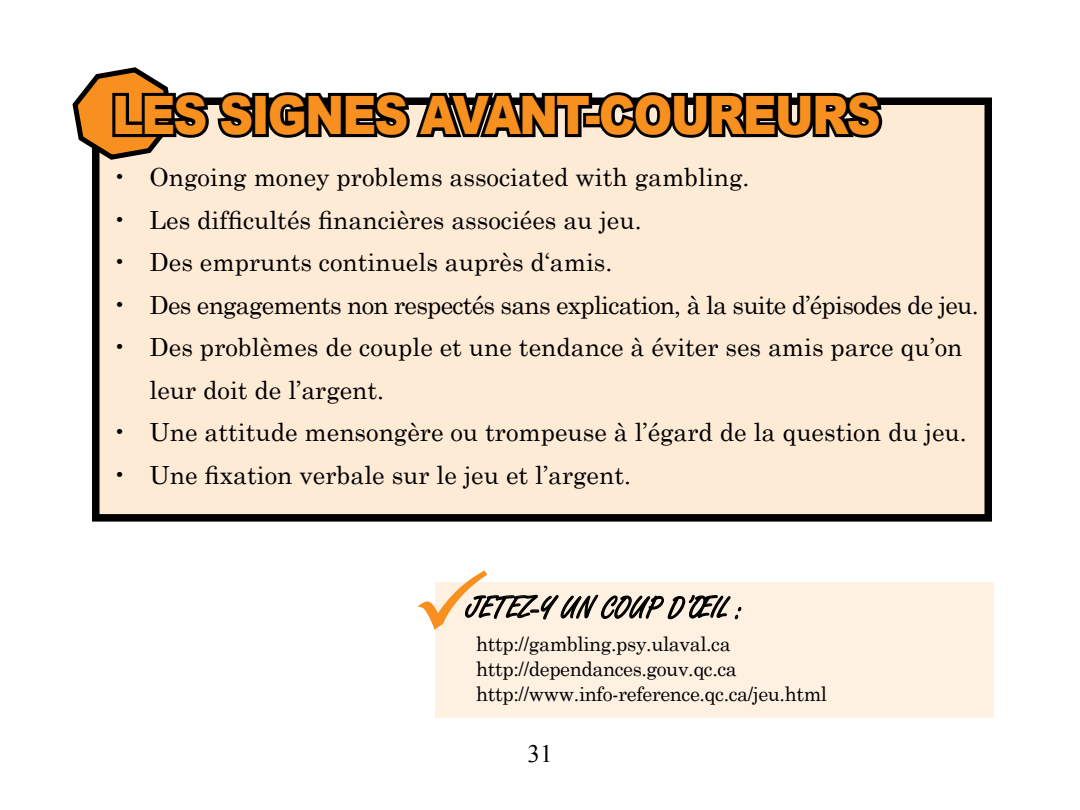
<style>
.page{position:relative;width:1080px;height:810px;background:#fff}
.page>*{position:absolute;margin:0;border:0;box-sizing:border-box;transform-origin:0 0}
.t1{font:900 53px "Arial";letter-spacing:-.04em;color:#f7901e;scale:.89 1}
.t2{font:32.5px "Freestyle Script";color:#000}
.t3{font:25px/42.5px "Century Schoolbook";color:#000}
.t4{font:25px "Century Schoolbook";letter-spacing:-.03em;color:#000}
.t5{font:25px "Times New Roman";color:#000}
.t6{font:20px/25px "Century Schoolbook";letter-spacing:-.02em;color:#000}
</style>
<div class="page">
<div style="left:96px;top:101px;width:892px;height:417px;background:#feebd6"></div>
<div style="left:92px;top:98px;width:900px;height:424px;border:8px solid #000"></div>
<svg style="left:72px;top:67px;width:815px;height:95px"></svg>
<div style="left:435px;top:583px;width:559px;height:135px;background:#fef1e2"></div>
<svg style="left:417px;top:570px;width:325px;height:60px"></svg>
<h1 class="t1" style="left:112px;top:77px;width:865px">LES SIGNES AVANT-COUREURS</h1>
<p class="t3" style="left:112px;top:154px;width:639px">• Ongoing money problems associated with gambling.</p>
<p class="t3" style="left:112px;top:197px;width:531px">• Les difficultés financières associées au jeu.</p>
<p class="t3" style="left:112px;top:239px;width:502px">• Des emprunts continuels auprès d‘amis.</p>
<p class="t4" style="left:112px;top:284px;width:868px">• Des engagements non respectés sans explication, à la suite d’épisodes de jeu.</p>
<p class="t3" style="left:150px;top:324px;width:815px;text-indent:-38px">• Des problèmes de couple et une tendance à éviter ses amis parce qu’on leur doit de l’argent.</p>
<p class="t3" style="left:112px;top:409px;width:856px">• Une attitude mensongère ou trompeuse à l’égard de la question du jeu.</p>
<p class="t3" style="left:112px;top:452px;width:521px">• Une fixation verbale sur le jeu et l’argent.</p>
<h2 class="t2" style="left:466px;top:590px;width:279px">JETEZ-Y UN COUP D’ŒIL :</h2>
<p class="t6" style="left:476px;top:630px;width:352px">http://gambling.psy.ulaval.ca http://dependances.gouv.qc.ca http://www.info-reference.qc.ca/jeu.html</p>
<p class="t5" style="left:528px;top:737px;width:26px">31</p>
</div>
